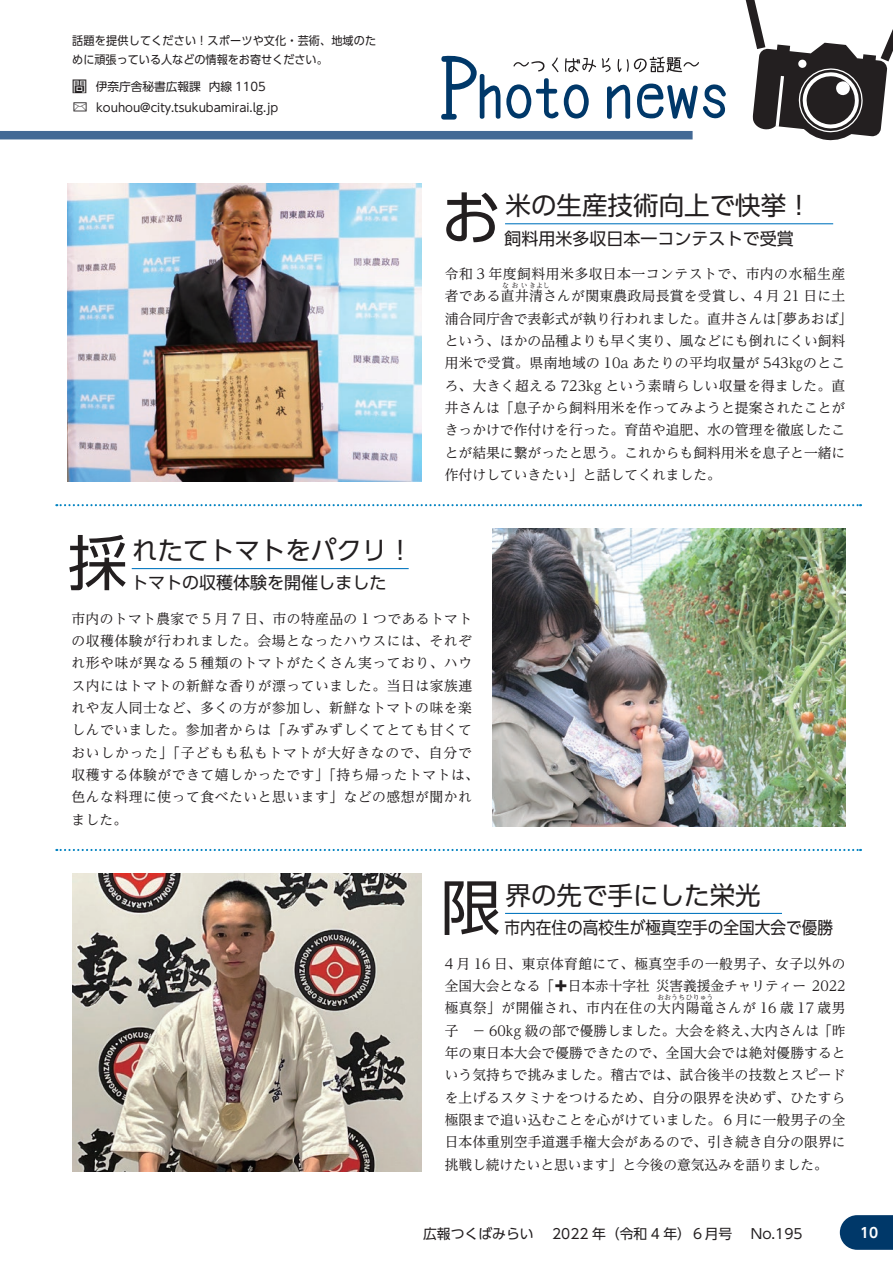
<style>
.page{position:relative;width:893px;height:1263px;background:#fff}
.page>*{position:absolute;margin:0;border:0;box-sizing:border-box;transform-origin:0 0}
.t1{font:59.55px "UD Shin Go Pr 6 N";color:#231f20}
.t2{font:25.5px "UD Shin Go Pr 6 N";color:#231f20}
.t3{font:16.95px "UD Shin Go Pr 6 N";color:#231f20}
.t4{font:16.95px "UD Shin Go Pr 6 N";color:#231f20;scale:.92 1}
.t5{font:13.8px/22.4px "UD Reimin Pr 6 N";letter-spacing:.025em;color:#231f20}
.t6{font:13.8px/22.4px "UD Reimin Pr 6 N";color:#231f20}
.t7{font:13.8px "UD Shin Go Pr 6 N";color:#231f20}
.t8{font:700 13.8px "UD Shin Go Pr 6 N De";color:#fff}
.t9{font:11.7px/19.2px "UD Shin Go Pr 6 N";color:#231f20;scale:.95 1}
.t10{font:11.7px/20.7px "UD Shin Go Pr 6 N";color:#231f20}
.t11{font:6.9px "UD Reimin Pr 6 N";letter-spacing:.01em;color:#231f20}
.s1{font-size:14.85px}
</style>
<div class="page">
<div style="left:0;top:131px;width:693px;height:8px;background:#426995"></div>
<svg style="left:441px;top:55px;width:285px;height:65px"></svg>
<svg style="left:745px;top:0;width:148px;height:141px"></svg>
<hr style="left:505px;top:223px;width:328px;height:1px;background:#0074be">
<img style="left:72px;top:873px;width:349px;height:298px">
<img style="left:492px;top:529px;width:353px;height:297px">
<svg style="left:56px;top:504px;width:805px;height:2px"></svg>
<svg style="left:56px;top:849px;width:805px;height:2px"></svg>
<hr style="left:132px;top:568px;width:277px;height:1px;background:#0074be">
<hr style="left:505px;top:913px;width:277px;height:1px;background:#0074be">
<img style="left:68px;top:184px;width:353px;height:298px">
<svg style="left:840px;top:1215px;width:53px;height:35px"></svg>
<p class="t9" style="left:72px;top:30px;width:322px">話題を提供してください！スポーツや文化・芸術、地域のために頑張っている人などの情報をお寄せください。</p>
<p class="t10" style="left:72px;top:76px;width:208px"><span class="s1">問</span> 伊奈庁舎秘書広報課 内線 1105 ✉ kouhou@city.tsukubamirai.lg.jp</p>
<h1 class="t1" style="left:68px;top:514px;width:61px">採</h1>
<h2 class="t2" style="left:132px;top:530px;width:282px">れたてトマトをパクリ！</h2>
<p class="t3" style="left:131px;top:569px;width:257px">トマトの収穫体験を開催しました</p>
<h1 class="t1" style="left:441px;top:170px;width:61px">お</h1>
<h2 class="t2" style="left:506px;top:185px;width:308px">米の生産技術向上で快挙！</h2>
<p class="t3" style="left:504px;top:224px;width:291px">飼料用米多収日本一コンテストで受賞</p>
<p class="t5" style="left:445px;top:262px;width:402px">令和 3 年度飼料用米多収日本一コンテストで、市内の水稲生産者である直井清さんが関東農政局長賞を受賞し、4 月 21 日に土</p>
<p class="t11" style="left:502px;top:280px;width:49px">なおいきよし</p>
<p class="t6" style="left:445px;top:307px;width:409px">浦合同庁舎で表彰式が執り行われました。直井さんは「夢あおば」という、ほかの品種よりも早く実り、風などにも倒れにくい飼料用米で受賞。県南地域の 10a あたりの平均収量が 543㎏のところ、大きく超える 723kg という素晴らしい収量を得ました。直井さんは「息子から飼料用米を作ってみようと提案されたことがきっかけで作付けを行った。育苗や追肥、水の管理を徹底したことが結果に繋がったと思う。これからも飼料用米を息子と一緒に作付けしていきたい」と話してくれました。</p>
<p class="t5" style="left:71px;top:607px;width:409px">市内のトマト農家で 5 月 7 日、市の特産品の 1 つであるトマトの収穫体験が行われました。会場となったハウスには、それぞれ形や味が異なる５種類のトマトがたくさん実っており、ハウス内にはトマトの新鮮な香りが漂っていました。当日は家族連れや友人同士など、多くの方が参加し、新鮮なトマトの味を楽しんでいました。参加者からは「みずみずしくてとても甘くておいしかった」「子どもも私もトマトが大好きなので、自分で収穫する体験ができて嬉しかったです」「持ち帰ったトマトは、色んな料理に使って食べたいと思います」などの感想が聞かれました。</p>
<h1 class="t1" style="left:441px;top:859px;width:61px">限</h1>
<h2 class="t2" style="left:506px;top:874px;width:257px">界の先で手にした栄光</h2>
<p class="t4" style="left:504px;top:914px;width:359px">市内在住の高校生が極真空手の全国大会で優勝</p>
<p class="t5" style="left:445px;top:952px;width:402px;text-align:justify">4 月 16 日、東京体育館にて、極真空手の一般男子、女子以外の全国大会となる「✚日本赤十字社 災害義援金チャリティー 2022極真祭」が開催され、市内在住の大内陽竜さんが 16 歳 17 歳男</p>
<p class="t11" style="left:657px;top:992px;width:58px">おおうちひりゅう</p>
<p class="t5" style="left:445px;top:1019px;width:402px;text-align:justify">子　－ 60kg 級の部で優勝しました。大会を終え、大内さんは「昨年の東日本大会で優勝できたので、全国大会では絶対優勝するという気持ちで挑みました。稽古では、試合後半の技数とスピードを上げるスタミナをつけるため、自分の限界を決めず、ひたすら極限まで追い込むことを心がけていました。６月に一般男子の全日本体重別空手道選手権大会があるので、引き続き自分の限界に挑戦し続けたいと思います」と今後の意気込みを語りました。</p>
<p class="t7" style="left:423px;top:1222px;width:381px">広報つくばみらい　 2022 年（令和 4 年）６月号　 No.195</p>
<p class="t8" style="left:860px;top:1221px;width:20px">10</p>
</div>
